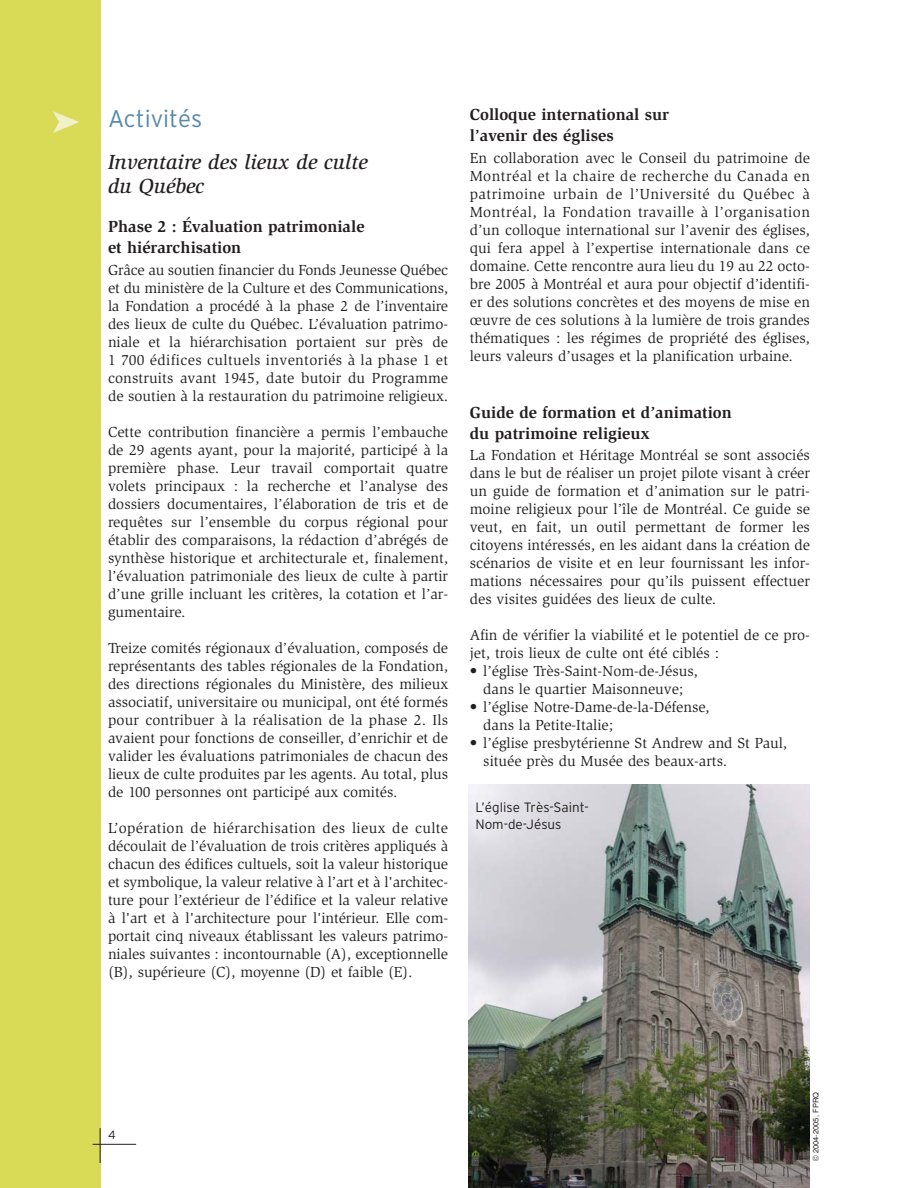
<style>
.page{position:relative;width:918px;height:1188px;background:#fff}
.page>*{position:absolute;margin:0;border:0;box-sizing:border-box;transform-origin:0 0}
.t1{font:300 24px "Interstate";color:#5788ab}
.t2{font:italic 500 21px/24px "Slimbach";color:#231f20}
.t3{font:700 16.5px/21px "Slimbach";color:#231f20}
.t4{font:15px/18px "Slimbach";color:#231f20;text-align:justify}
.t5{font:300 13.5px/16.5px "Interstate";color:#231f20}
.t6{font:300 12px "Interstate";color:#231f20}
.t7{font:7.5px "Helvetica";color:#231f20}
</style>
<div class="page">
<div style="left:0;top:0;width:101px;height:1188px;background:#d9da55"></div>
<hr style="left:93px;top:1144px;width:43px;height:1px;background:#231f20">
<hr style="left:100px;top:1128px;width:1px;height:35px;background:#231f20">
<img style="left:468px;top:785px;width:342px;height:403px">
<h1 class="t1" style="left:108px;top:110px;width:96px">Activités</h1>
<h2 class="t2" style="left:108px;top:152px;width:261px">Inventaire des lieux de culte du Québec</h2>
<p class="t3" style="left:108px;top:217px;width:258px">Phase 2 : Évaluation patrimoniale et hiérarchisation</p>
<p class="t4" style="left:108px;top:262px;width:342px">Grâce au soutien financier du Fonds Jeunesse Québec et du ministère de la Culture et des Communications, la Fondation a procédé à la phase 2 de l’inventaire des lieux de culte du Québec. L’évaluation patrimo&shy;niale et la hiérarchisation portaient sur près de 1 700 édifices cultuels inventoriés à la phase 1 et construits avant 1945, date butoir du Programme de soutien à la restauration du patrimoine religieux.</p>
<p class="t4" style="left:108px;top:424px;width:342px">Cette contribution financière a permis l’embauche de 29 agents ayant, pour la majorité, participé à la première phase. Leur travail comportait quatre volets principaux : la recherche et l’analyse des dossiers documentaires, l’élaboration de tris et de requêtes sur l’ensemble du corpus régional pour établir des comparaisons, la rédaction d’abrégés de synthèse historique et architecturale et, finalement, l’évaluation patrimoniale des lieux de culte à partir d’une grille incluant les critères, la cotation et l’ar&shy;gumentaire.</p>
<p class="t4" style="left:108px;top:640px;width:342px">Treize comités régionaux d’évaluation, composés de représentants des tables régionales de la Fondation, des directions régionales du Ministère, des milieux associatif, universitaire ou municipal, ont été formés pour contribuer à la réalisation de la phase 2. Ils avaient pour fonctions de conseiller, d’enrichir et de valider les évaluations patrimoniales de chacun des lieux de culte produites par les agents. Au total, plus de 100 personnes ont participé aux comités.</p>
<p class="t4" style="left:108px;top:820px;width:342px">L’opération de hiérarchisation des lieux de culte découlait de l’évaluation de trois critères appliqués à chacun des édifices cultuels, soit la valeur historique et symbolique, la valeur relative à l’art et à l'architec&shy;ture pour l’extérieur de l’édifice et la valeur relative à l'art et à l'architecture pour l'intérieur. Elle com&shy;portait cinq niveaux établissant les valeurs patrimo&shy;niales suivantes : incontournable (A), exceptionnelle (B), supérieure (C), moyenne (D) et faible (E).</p>
<p class="t3" style="left:470px;top:105px;width:201px">Colloque international sur l’avenir des églises</p>
<p class="t4" style="left:470px;top:150px;width:342px">En collaboration avec le Conseil du patrimoine de Montréal et la chaire de recherche du Canada en patrimoine urbain de l’Université du Québec à Montréal, la Fondation travaille à l’organisation d’un colloque international sur l’avenir des églises, qui fera appel à l’expertise internationale dans ce domaine. Cette rencontre aura lieu du 19 au 22 octo&shy;bre 2005 à Montréal et aura pour objectif d’identifi&shy;er des solutions concrètes et des moyens de mise en œuvre de ces solutions à la lumière de trois grandes thématiques : les régimes de propriété des églises, leurs valeurs d’usages et la planification urbaine.</p>
<p class="t3" style="left:470px;top:403px;width:264px">Guide de formation et d’animation du patrimoine religieux</p>
<p class="t4" style="left:470px;top:448px;width:342px">La Fondation et Héritage Montréal se sont associés dans le but de réaliser un projet pilote visant à créer un guide de formation et d’animation sur le patri&shy;moine religieux pour l’île de Montréal. Ce guide se veut, en fait, un outil permettant de former les citoyens intéressés, en les aidant dans la création de scénarios de visite et en leur fournissant les infor&shy;mations nécessaires pour qu’ils puissent effectuer des visites guidées des lieux de culte.</p>
<p class="t4" style="left:470px;top:628px;width:342px">Afin de vérifier la viabilité et le potentiel de ce pro&shy;jet, trois lieux de culte ont été ciblés :</p>
<p class="t4" style="left:470px;top:664px;width:230px;text-align:center">• l’église Très-Saint-Nom-de-Jésus, dans le quartier Maisonneuve;</p>
<p class="t4" style="left:483px;top:700px;width:228px;text-indent:-14px">• l’église Notre-Dame-de-la-Défense, dans la Petite-Italie;</p>
<p class="t4" style="left:483px;top:736px;width:306px;text-indent:-14px">• l’église presbytérienne St Andrew and St Paul, située près du Musée des beaux-arts.</p>
<p class="t5" style="left:475px;top:800px;width:115px">L’église Très-Saint-<br>Nom-de-Jésus</p>
<p class="t6" style="left:108px;top:1131px;width:9px">4</p>
<p class="t7" style="left:813px;top:1161px;width:70px;rotate:-90deg">© 2004-2005, FPRQ</p>
</div>
